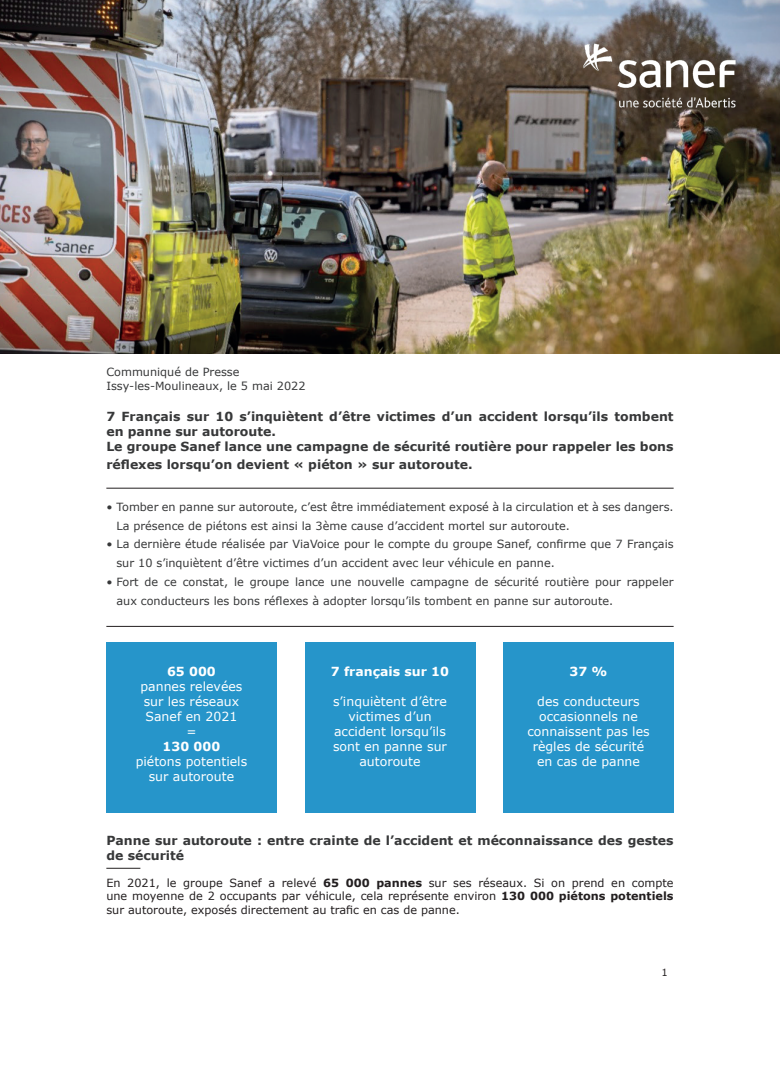
<style>
.page{position:relative;width:780px;height:1088px;background:#fff}
.page>*{position:absolute;margin:0;border:0;box-sizing:border-box;transform-origin:0 0}
.t1{font:700 12.5px/15px "Verdana";color:#373839}
.t2{font:12.5px/15px "Verdana";color:#fff;text-align:center}
.t3{font:700 12.5px "Verdana";color:#fff}
.t4{font:11.25px/18.8px "Verdana";color:#373839}
.t5{font:11.25px/13.5px "Verdana";color:#231f20;text-align:justify}
.t6{font:10px "Verdana";color:#231f20}
.s1{font-weight:700}
</style>
<div class="page">
<img style="left:0;top:0;width:780px;height:353px">
<img style="left:567px;top:31px;width:196px;height:104px">
<hr style="left:106px;top:488px;width:567px;height:1px;background:#231f20">
<hr style="left:106px;top:626px;width:567px;height:1px;background:#231f20">
<div style="left:106px;top:642px;width:170px;height:170px;background:#2695ca"></div>
<div style="left:305px;top:642px;width:170px;height:170px;background:#2695ca"></div>
<div style="left:503px;top:642px;width:170px;height:170px;background:#2695ca"></div>
<hr style="left:106px;top:868px;width:34px;height:1px;background:#231f20">
<p class="t4" style="left:106px;top:365px;width:201px;line-height:13.5px">Communiqué de Presse<br>Issy-les-Moulineaux, le 5 mai 2022</p>
<p class="t1" style="left:106px;top:409px;width:568px">7 Français sur 10 s’inquiètent d’être victimes d’un accident lorsqu’ils tombent en panne sur autoroute.<br>Le groupe Sanef lance une campagne de sécurité routière pour rappeler les bons</p>
<p class="t1" style="left:106px;top:457px;width:368px">réflexes lorsqu’on devient « piéton » sur autoroute.</p>
<p class="t4" style="left:116px;top:497px;width:558px;text-indent:-10px">• Tomber en panne sur autoroute, c’est être immédiatement exposé à la circulation et à ses dangers.<br>La présence de piétons est ainsi la 3ème cause d’accident mortel sur autoroute.</p>
<p class="t4" style="left:116px;top:535px;width:558px;text-indent:-10px">• La dernière étude réalisée par ViaVoice pour le compte du groupe Sanef, confirme que 7 Français sur 10 s’inquiètent d’être victimes d’un accident avec leur véhicule en panne.</p>
<p class="t4" style="left:116px;top:572px;width:558px;text-indent:-10px">• Fort de ce constat, le groupe lance une nouvelle campagne de sécurité routière pour rappeler aux conducteurs les bons réflexes à adopter lorsqu’ils tombent en panne sur autoroute.</p>
<p class="t3" style="left:167px;top:662px;width:50px">65 000</p>
<p class="t2" style="left:140px;top:678px;width:103px">pannes relevées sur les réseaux<br>Sanef en 2021 =</p>
<p class="t3" style="left:163px;top:737px;width:59px">130 000</p>
<p class="t2" style="left:136px;top:753px;width:113px">piétons potentiels sur autoroute</p>
<p class="t3" style="left:331px;top:662px;width:120px">7 français sur 10</p>
<p class="t2" style="left:333px;top:693px;width:115px">s’inquiètent d’être victimes d’un accident lorsqu’ils sont en panne sur autoroute</p>
<p class="t3" style="left:569px;top:662px;width:39px">37 %</p>
<p class="t2" style="left:527px;top:693px;width:124px">des conducteurs occasionnels ne connaissent pas les règles de sécurité en cas de panne</p>
<p class="t1" style="left:106px;top:832px;width:568px">Panne sur autoroute : entre crainte de l’accident et méconnaissance des gestes de sécurité</p>
<p class="t5" style="left:106px;top:876px;width:568px">En 2021, le groupe Sanef a relevé <span class="s1">65 000 pannes</span> sur ses réseaux. Si on prend en compte une moyenne de 2 occupants par véhicule, cela représente environ <span class="s1">130 000 piétons potentiels </span>sur autoroute, exposés directement au trafic en cas de panne.</p>
<p class="t6" style="left:661px;top:966px;width:8px">1</p>
</div>
